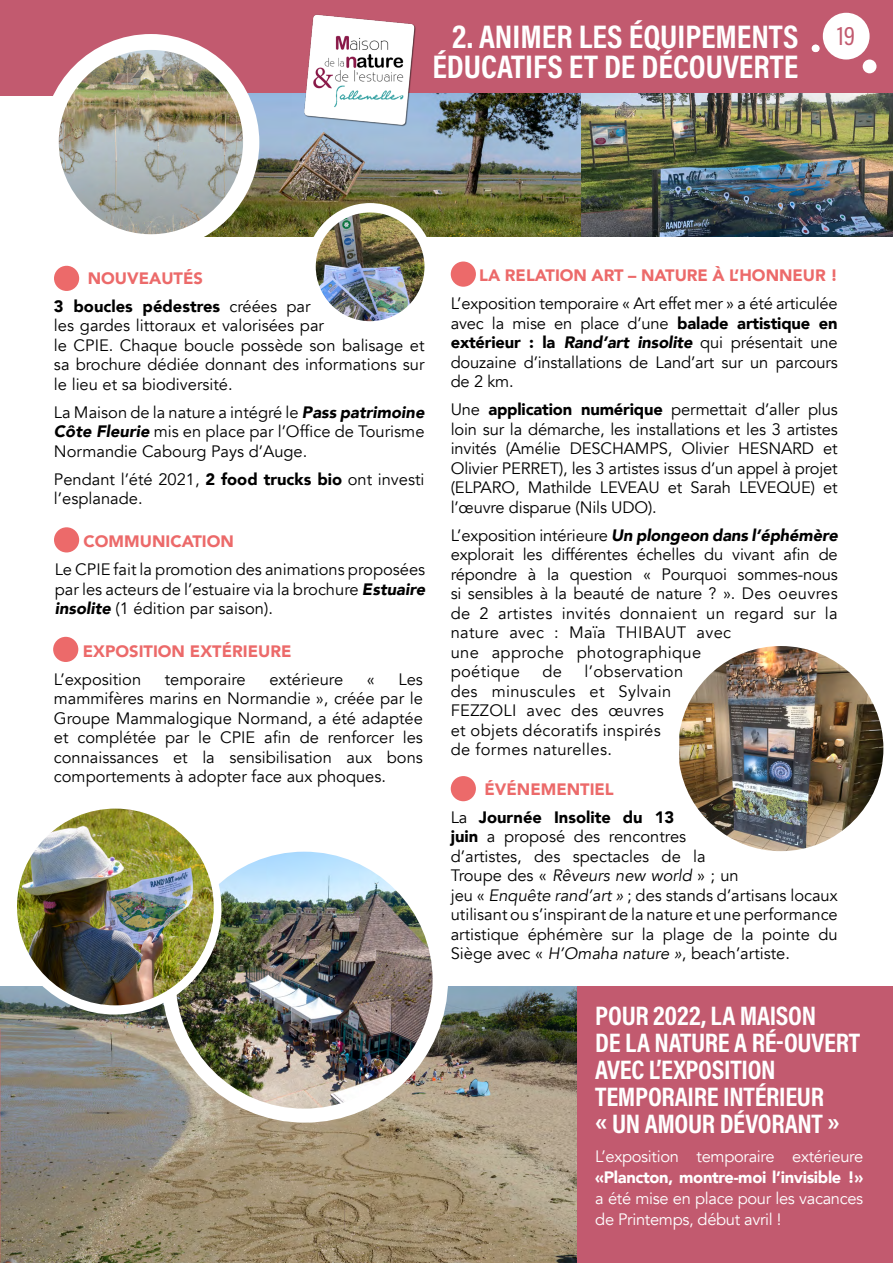
<style>
.page{position:relative;width:893px;height:1263px;background:#fff}
.page>*{position:absolute;margin:0;border:0;box-sizing:border-box;transform-origin:0 0}
.t1{font:700 33px/30px "Acumin Pro Cond";color:#fff;text-align:center}
.t2{font:700 27px/27px "Acumin Pro Cond";letter-spacing:-.01em;color:#fff}
.t3{font:27px "Acumin Pro Cond";color:#c25a6f}
.t4{font:16.5px/19.5px "Avenir";color:#000;text-align:justify}
.t5{font:16.5px/19.5px "Avenir";letter-spacing:.02em;color:#000}
.t6{font:16.5px/21px "Avenir";letter-spacing:-.02em;color:#fff}
.t7{font:900 16.5px/28px "Avenir";color:#000}
.t8{font:900 16.5px "Avenir";color:#ec6a6a}
.t9{font:900 16.5px "Avenir";letter-spacing:-.02em;color:#fff}
.s1{color:#ec6a6a}
.s2{font-weight:400}
.s3{font-weight:900;font-style:italic}
.s4{font-weight:900}
.s5{font-style:italic}
</style>
<div class="page">
<div style="left:0;top:0;width:893px;height:96px;background:#c25a6f"></div>
<img style="left:0;top:986px;width:577px;height:277px">
<img style="left:205px;top:94px;width:688px;height:143px">
<div style="left:823px;top:13px;width:47px;height:47px;background:#fff;border-radius:50%"></div>
<div style="left:863px;top:60px;width:13px;height:13px;background:#fff;border-radius:50%"></div>
<div style="left:812px;top:45px;width:8px;height:7px;background:#fff;border-radius:50%"></div>
<div style="left:577px;top:986px;width:316px;height:277px;background:#c25a6f"></div>
<div style="left:43px;top:34px;width:216px;height:217px;background:#fff;border-radius:50%"></div>
<img style="left:59px;top:50px;width:184px;height:184px;border-radius:92px">
<img style="left:0;top:744px;width:1px;height:286px">
<div style="left:451px;top:261px;width:25px;height:26px;background:#ec6a6a;border-radius:50%"></div>
<div style="left:54px;top:527px;width:25px;height:25px;background:#ec6a6a;border-radius:50%"></div>
<div style="left:54px;top:266px;width:25px;height:25px;background:#ec6a6a;border-radius:50%"></div>
<div style="left:451px;top:776px;width:25px;height:25px;background:#ec6a6a;border-radius:50%"></div>
<div style="left:162px;top:836px;width:286px;height:287px;background:#fff;border-radius:50%"></div>
<img style="left:176px;top:852px;width:257px;height:257px;border-radius:128px">
<div style="left:53px;top:637px;width:25px;height:25px;background:#ec6a6a;border-radius:50%"></div>
<img style="left:679px;top:646px;width:204px;height:205px">
<div style="left:306px;top:203px;width:128px;height:128px;background:#fff;border-radius:50%"></div>
<img style="left:316px;top:212px;width:108px;height:109px;border-radius:54px">
<div style="left:9px;top:801px;width:212px;height:213px;background:#fff;border-radius:50%"></div>
<img style="left:17px;top:808px;width:197px;height:197px;border-radius:98px">
<img style="left:300px;top:14px;width:117px;height:116px">
<h1 class="t1" style="left:432px;top:20px;width:367px">2. ANIMER LES ÉQUIPEMENTS<br>ÉDUCATIFS ET DE DÉCOUVERTE</h1>
<h2 class="t3" style="left:837px;top:19px;width:19px">19</h2>
<p class="t7" style="left:54px;top:263px;width:258px;text-indent:34px"><span class="s1">NOUVEAUTÉS<br></span>3 boucles pédestres <span class="s2">créées par</span></p>
<p class="t4" style="left:54px;top:316px;width:372px;text-align:left">les gardes littoraux et valorisées par<br>le CPIE. Chaque boucle possède son balisage et sa brochure dédiée donnant des informations sur le lieu et sa biodiversité.</p>
<p class="t4" style="left:54px;top:403px;width:372px">La Maison de la nature a intégré le <span class="s3">Pass patrimoine Côte Fleurie</span> mis en place par l’Office de Tourisme Normandie Cabourg Pays d’Auge.</p>
<p class="t4" style="left:54px;top:470px;width:372px">Pendant l’été 2021, <span class="s4">2 food trucks bio</span> ont investi l’esplanade.</p>
<p class="t8" style="left:84px;top:527px;width:152px">COMMUNICATION</p>
<p class="t4" style="left:55px;top:560px;width:372px">Le CPIE fait la promotion des animations proposées par les acteurs de l’estuaire via la brochure <span class="s3">Estuaire insolite</span> (1 édition par saison).</p>
<p class="t8" style="left:83px;top:637px;width:210px">EXPOSITION EXTÉRIEURE</p>
<p class="t4" style="left:54px;top:669px;width:89px">L’exposition</p>
<p class="t4" style="left:165px;top:669px;width:82px">temporaire</p>
<p class="t4" style="left:269px;top:669px;width:75px">extérieure</p>
<p class="t4" style="left:367px;top:669px;width:9px">«</p>
<p class="t4" style="left:54px;top:669px;width:371px;text-indent:345px">Les mammifères marins en Normandie », créée par le Groupe Mammalogique Normand, a été adaptée et complétée par le CPIE afin de renforcer les connaissances et la sensibilisation aux bons comportements à adopter face aux phoques.</p>
<p class="t8" style="left:479px;top:261px;width:360px">LA RELATION ART – NATURE À L’HONNEUR !</p>
<p class="t4" style="left:451px;top:294px;width:389px">L’exposition temporaire « Art effet mer » a été articulée avec la mise en place d’une <span class="s4">balade artistique en extérieur : la</span> <span class="s3">Rand’art insolite</span> qui présentait une douzaine d’installations de Land’art sur un parcours de 2 km.</p>
<p class="t4" style="left:451px;top:400px;width:389px">Une <span class="s4">application numérique</span> permettait d’aller plus loin sur la démarche, les installations et les 3 artistes invités (Amélie DESCHAMPS, Olivier HESNARD et Olivier PERRET), les 3 artistes issus d’un appel à projet (ELPARO, Mathilde LEVEAU et Sarah LEVEQUE) et l’œuvre disparue (Nils UDO).</p>
<p class="t4" style="left:451px;top:526px;width:389px;text-align:left">L’exposition intérieure <span class="s3">Un plongeon dans l’éphémère </span>explorait les différentes échelles du vivant afin de répondre à la question « Pourquoi sommes-nous si sensibles à la beauté de nature ? ». Des oeuvres de 2 artistes invités donnaient un regard sur la nature avec : Maïa THIBAUT avec<br>une approche photographique<br>poétique</p>
<p class="t5" style="left:451px;top:662px;width:234px;text-indent:134px">l’observation des minuscules et Sylvain<br>FEZZOLI avec des œuvres<br>et objets décoratifs inspirés de formes naturelles.</p>
<p class="t4" style="left:542px;top:662px;width:21px">de</p>
<p class="t7" style="left:451px;top:775px;width:225px;text-indent:34px"><span class="s1">ÉVÉNEMENTIEL<br></span><span class="s2">La</span> Journée Insolite du 13</p>
<p class="t4" style="left:451px;top:827px;width:389px;text-align:left"><span class="s4">juin</span> a proposé des rencontres<br>d’artistes, des spectacles de la<br>Troupe des « <span class="s5">Rêveurs new world</span> » ; un<br>jeu « <span class="s5">Enquête rand’art »</span> ; des stands d’artisans locaux utilisant ou s’inspirant de la nature et une performance artistique éphémère sur la plage de la pointe du Siège avec « <span class="s5">H’Omaha nature »</span>, beach’artiste.</p>
<h2 class="t2" style="left:595px;top:1001px;width:266px">POUR 2022, LA MAISON<br>DE LA NATURE A RÉ-OUVERT<br>AVEC L’EXPOSITION<br>TEMPORAIRE INTÉRIEUR<br>« UN AMOUR DÉVORANT »</h2>
<p class="t6" style="left:595px;top:1146px;width:269px">L’exposition temporaire extérieure</p>
<p class="t9" style="left:595px;top:1163px;width:269px">«Plancton, montre-moi l’invisible !»</p>
<p class="t6" style="left:595px;top:1188px;width:269px">a été mise en place pour les vacances de Printemps, début avril !</p>
</div>
